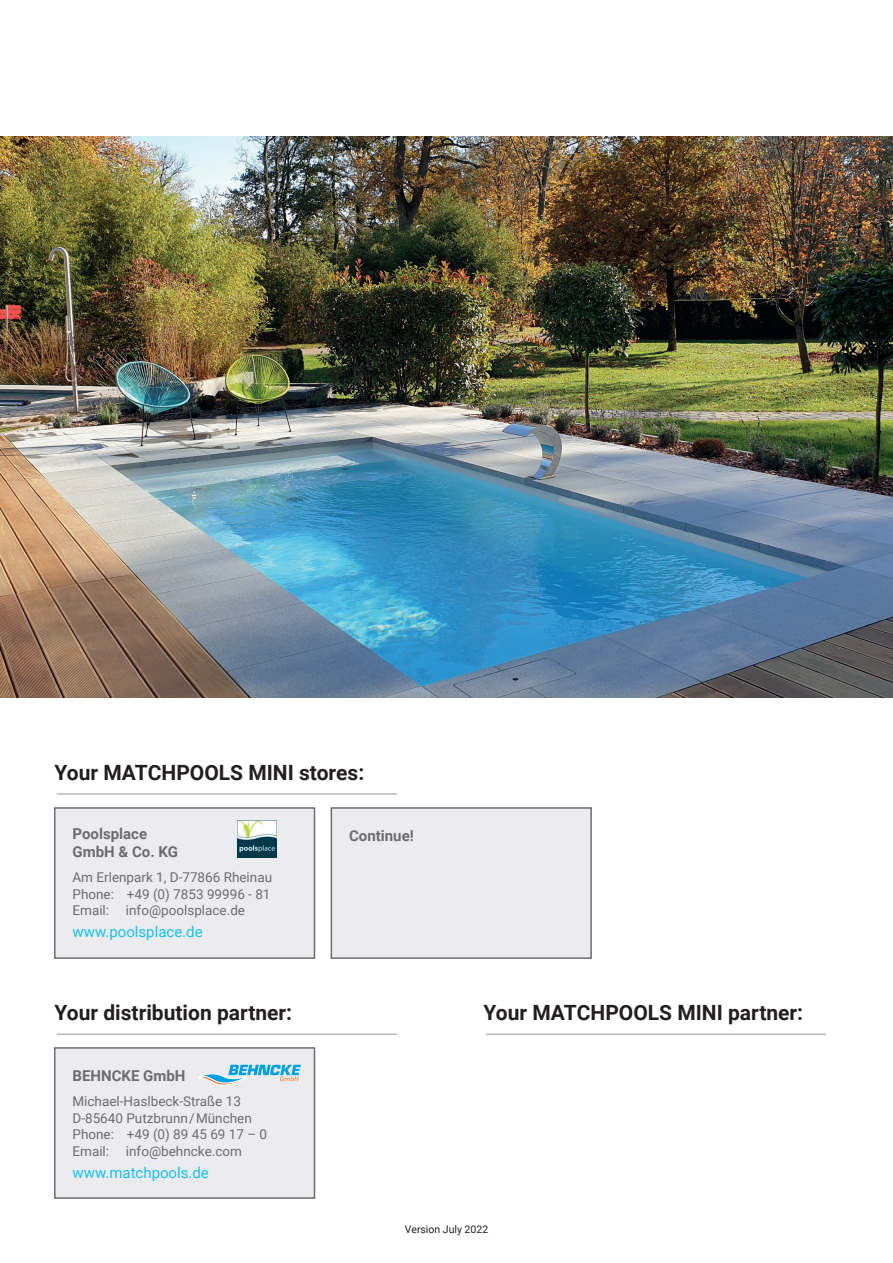
<style>
.page{position:relative;width:893px;height:1263px;background:#fff}
.page>*{position:absolute;margin:0;border:0;box-sizing:border-box;transform-origin:0 0}
.t1{font:700 21px "Roboto";color:#231f20}
.t2{font:700 15px/18px "Roboto";color:#6c6d70}
.t3{font:15px "Roboto";color:#15c0f2}
.t4{font:13.5px/16.5px "Roboto";color:#6c6d70}
.t5{font:10.5px "Roboto";color:#231f20}
</style>
<div class="page">
<img style="left:0;top:136px;width:893px;height:561px">
<hr style="left:486px;top:1034px;width:340px;height:1px;background:#939598">
<hr style="left:57px;top:1034px;width:340px;height:1px;background:#939598">
<hr style="left:57px;top:794px;width:340px;height:1px;background:#939598">
<div style="left:55px;top:808px;width:259px;height:150px;background:#ececee"></div>
<div style="left:54px;top:807px;width:261px;height:152px;border:2px solid #6c6d70"></div>
<div style="left:331px;top:808px;width:260px;height:150px;background:#ececee"></div>
<div style="left:331px;top:807px;width:261px;height:152px;border:2px solid #6c6d70"></div>
<img style="left:237px;top:820px;width:39px;height:37px">
<div style="left:55px;top:1048px;width:259px;height:150px;background:#ececee"></div>
<div style="left:54px;top:1047px;width:261px;height:152px;border:2px solid #6c6d70"></div>
<svg style="left:198px;top:1065px;width:103px;height:20px"></svg>
<h1 class="t1" style="left:55px;top:758px;width:311px">Your MATCHPOOLS MINI stores:</h1>
<p class="t2" style="left:73px;top:824px;width:107px">Poolsplace<br>GmbH &amp; Co. KG</p>
<p class="t4" style="left:73px;top:868px;width:201px">Am Erlenpark 1, D-77866 Rheinau<br>Phone: +49 (0) 7853 99996 - 81<br>Email: info@poolsplace.de</p>
<p class="t3" style="left:73px;top:921px;width:132px">www.poolsplace.de</p>
<p class="t2" style="left:349px;top:826px;width:66px">Continue!</p>
<h1 class="t1" style="left:55px;top:998px;width:239px">Your distribution partner:</h1>
<h1 class="t1" style="left:484px;top:998px;width:321px">Your MATCHPOOLS MINI partner:</h1>
<p class="t2" style="left:73px;top:1066px;width:114px">BEHNCKE GmbH</p>
<p class="t4" style="left:73px;top:1093px;width:196px">Michael-Haslbeck-Straße 13<br>D-85640 Putzbrunn/München<br>Phone: +49 (0) 89 45 69 17 – 0<br>Email: info@behncke.com</p>
<p class="t3" style="left:73px;top:1162px;width:138px">www.matchpools.de</p>
<p class="t5" style="left:405px;top:1222px;width:85px">Version July 2022</p>
</div>
